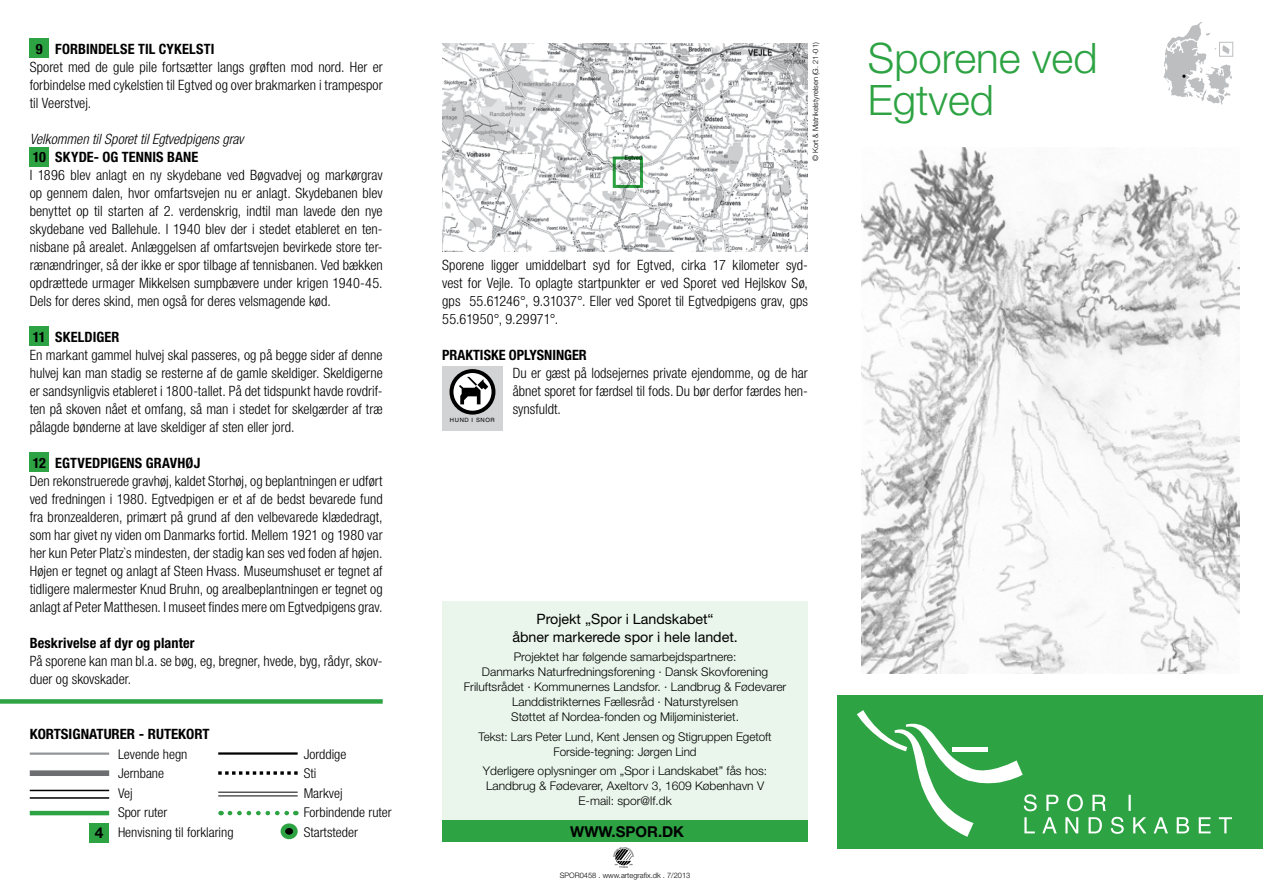
<style>
.page{position:relative;width:1263px;height:893px;background:#fff}
.page>*{position:absolute;margin:0;border:0;box-sizing:border-box;transform-origin:0 0}
.t1{font:300 42px/42px "Helvetica Neue";color:#2da343}
.t2{font:700 15px "Helvetica Neue";color:#000}
.t3{font:300 condensed 14.25px/18px "Helvetica Neue";color:#000;text-align:justify}
.t4{font:700 condensed 14.25px "Helvetica Neue";letter-spacing:.005em;color:#000}
.t5{font:14.25px/18px "Helvetica Neue";color:#000;text-align:center}
.t6{font:italic 300 condensed 14.25px "Helvetica Neue";color:#000}
.t7{font:700 condensed 14.25px "Helvetica Neue";letter-spacing:.005em;color:#000;scale:1.04 1}
.t8{font:300 condensed 13.5px "Helvetica Neue";color:#000;scale:1.04 1}
.t9{font:300 12px/15px "Helvetica Neue";color:#000;text-align:center}
.t10{font:300 7.5px "Helvetica Neue";color:#000}
.t11{font:5.85px "Helvetica";letter-spacing:.1em;color:#000}
.s1{font-weight:700;font-stretch:normal;font-size:15px}
</style>
<div class="page">
<div style="left:30px;top:147px;width:19px;height:19px;background:#2da343"></div>
<div style="left:30px;top:326px;width:19px;height:20px;background:#2da343"></div>
<div style="left:30px;top:38px;width:19px;height:20px;background:#2da343"></div>
<div style="left:30px;top:452px;width:19px;height:20px;background:#2da343"></div>
<div style="left:442px;top:601px;width:366px;height:225px;background:#eaf6ec"></div>
<div style="left:442px;top:821px;width:366px;height:21px;background:#2da343"></div>
<div style="left:442px;top:367px;width:61px;height:64px;background:#d1d3d4"></div>
<svg style="left:451px;top:371px;width:42px;height:42px"></svg>
<div style="left:449px;top:369px;width:46px;height:46px;border:4px solid #000;border-radius:50%"></div>
<svg style="left:459px;top:377px;width:29px;height:27px"></svg>
<div style="left:1219px;top:42px;width:14px;height:15px;border:1px solid #bcbec0"></div>
<div style="left:838px;top:695px;width:425px;height:153px;background:#2da343"></div>
<svg style="left:857px;top:710px;width:375px;height:127px"></svg>
<svg style="left:1163px;top:22px;width:69px;height:83px"></svg>
<svg style="left:613px;top:847px;width:21px;height:21px"></svg>
<img style="left:442px;top:43px;width:366px;height:208px">
<div style="left:613px;top:156px;width:30px;height:32px;border:3px solid #2da343"></div>
<div style="left:0;top:699px;width:383px;height:5px;background:#2da343"></div>
<hr style="left:30px;top:752px;width:79px;height:3px;background:#939598">
<hr style="left:218px;top:752px;width:80px;height:3px;background:#000">
<hr style="left:30px;top:811px;width:79px;height:4px;background:#2da343">
<svg style="left:230px;top:811px;width:66px;height:4px"></svg>
<div style="left:89px;top:823px;width:20px;height:19px;background:#2da343"></div>
<svg style="left:218px;top:771px;width:80px;height:4px"></svg>
<hr style="left:218px;top:792px;width:80px;height:1px;background:#000">
<hr style="left:218px;top:795px;width:80px;height:1px;background:#000">
<hr style="left:30px;top:790px;width:79px;height:1px;background:#000">
<hr style="left:30px;top:797px;width:79px;height:2px;background:#000">
<div style="left:30px;top:770px;width:79px;height:6px;background:#6d6e71"></div>
<img style="left:862px;top:147px;width:377px;height:527px">
<svg style="left:283px;top:826px;width:12px;height:11px"></svg>
<div style="left:281px;top:823px;width:17px;height:16px;border:4px solid #2da343;border-radius:50%"></div>
<p class="t4" style="left:36px;top:40px;width:180px">9 FORBINDELSE TIL CYKELSTI</p>
<p class="t3" style="left:30px;top:58px;width:354px">Sporet med de gule pile fortsætter langs grøften mod nord. Her er forbindelse med cykelstien til Egtved og over brakmarken i trampespor til Veerstvej.</p>
<p class="t6" style="left:30px;top:131px;width:215px">Velkommen til Sporet til Egtvedpigens grav</p>
<p class="t4" style="left:33px;top:148px;width:167px">10 SKYDE- OG TENNIS BANE</p>
<p class="t3" style="left:30px;top:166px;width:354px">I 1896 blev anlagt en ny skydebane ved Bøgvadvej og markørgrav op gennem dalen, hvor omfartsvejen nu er anlagt. Skydebanen blev benyttet op til starten af 2. verdenskrig, indtil man lavede den nye skydebane ved Ballehule. I 1940 blev der i stedet etableret en ten&shy;nisbane på arealet. Anlæggelsen af omfartsvejen bevirkede store ter&shy;rænændringer, så der ikke er spor tilbage af tennisbanen. Ved bækken opdrættede urmager Mikkelsen sumpbævere under krigen 1940-45.<br>Dels for deres skind, men også for deres velsmagende kød.</p>
<p class="t4" style="left:33px;top:328px;width:88px">11 SKELDIGER</p>
<p class="t3" style="left:30px;top:346px;width:354px">En markant gammel hulvej skal passeres, og på begge sider af denne hulvej kan man stadig se resterne af de gamle skeldiger. Skeldigerne er sandsynligvis etableret i 1800-tallet. På det tidspunkt havde rovdrif&shy;ten på skoven nået et omfang, så man i stedet for skelgærder af træ pålagde bønderne at lave skeldiger af sten eller jord.</p>
<p class="t4" style="left:33px;top:454px;width:169px">12 EGTVEDPIGENS GRAVHØJ</p>
<p class="t3" style="left:30px;top:472px;width:354px">Den rekonstruerede gravhøj, kaldet Storhøj, og beplantningen er udført ved fredningen i 1980. Egtvedpigen er et af de bedst bevarede fund fra bronzealderen, primært på grund af den velbevarede klædedragt, som har givet ny viden om Danmarks fortid. Mellem 1921 og 1980 var her kun Peter Platz`s mindesten, der stadig kan ses ved foden af højen.<br>Højen er tegnet og anlagt af Steen Hvass. Museumshuset er tegnet af tidligere malermester Knud Bruhn, og arealbeplantningen er tegnet og anlagt af Peter Matthesen. I museet findes mere om Egtvedpigens grav.</p>
<p class="t4" style="left:30px;top:634px;width:166px">BESKRIVELSE AF DYR OG PLANTER</p>
<p class="t3" style="left:30px;top:652px;width:354px">På sporene kan man bl.a. se bøg, eg, bregner, hvede, byg, rådyr, skov&shy;duer og skovskader.</p>
<p class="t7" style="left:30px;top:726px;width:174px">KORTSIGNATURER - RUTEKORT</p>
<p class="t8" style="left:118px;top:746px;width:68px">Levende hegn</p>
<p class="t8" style="left:304px;top:746px;width:43px">Jorddige</p>
<p class="t8" style="left:118px;top:766px;width:46px">Jernbane</p>
<p class="t8" style="left:304px;top:766px;width:14px">Sti</p>
<p class="t8" style="left:118px;top:785px;width:16px">Vej</p>
<p class="t8" style="left:304px;top:785px;width:39px">Markvej</p>
<p class="t8" style="left:118px;top:805px;width:49px">Spor ruter</p>
<p class="t8" style="left:304px;top:805px;width:86px">Forbindende ruter</p>
<p class="t8" style="left:95px;top:824px;width:135px"><span class="s1">4</span> Henvisning til forklaring</p>
<p class="t8" style="left:304px;top:824px;width:54px">Startsteder</p>
<p class="t10" style="left:811px;top:161px;width:120px;rotate:-90deg">© Kort &amp; Matrikelstyrelsen (G. 21-01)</p>
<p class="t3" style="left:442px;top:256px;width:367px">Sporene ligger umiddelbart syd for Egtved, cirka 17 kilometer syd&shy;vest for Vejle. To oplagte startpunkter er ved Sporet ved Hejlskov Sø, gps 55.61246°, 9.31037°. Eller ved Sporet til Egtvedpigens grav, gps 55.61950°, 9.29971°.</p>
<p class="t4" style="left:442px;top:346px;width:146px">PRAKTISKE OPLYSNINGER</p>
<p class="t3" style="left:513px;top:364px;width:297px">Du er gæst på lodsejernes private ejendomme, og de har åbnet sporet for færdsel til fods. Du bør derfor færdes hen&shy;synsfuldt.</p>
<p class="t11" style="left:450px;top:417px;width:46px">HUND I SNOR</p>
<h1 class="t1" style="left:868px;top:36px;width:231px">Sporene ved<br>Egtved</h1>
<p class="t5" style="left:512px;top:609px;width:227px">Projekt „Spor i Landskabet“<br>åbner markerede spor i hele landet.</p>
<p class="t9" style="left:464px;top:649px;width:324px">Projektet har følgende samarbejdspartnere:<br>Danmarks Naturfredningsforening · Dansk Skovforening Friluftsrådet · Kommunernes Landsfor. · Landbrug &amp; Fødevarer Landdistrikternes Fællesråd · Naturstyrelsen<br>Støttet af Nordea-fonden og Miljøministeriet.</p>
<p class="t9" style="left:479px;top:729px;width:295px">Tekst: Lars Peter Lund, Kent Jensen og Stigruppen Egetoft<br>Forside-tegning: Jørgen Lind</p>
<p class="t9" style="left:483px;top:763px;width:286px">Yderligere oplysninger om „Spor i Landskabet” fås hos:<br>Landbrug &amp; Fødevarer, Axeltorv 3, 1609 København V<br>E-mail: spor@lf.dk</p>
<p class="t2" style="left:570px;top:823px;width:115px">WWW.SPOR.DK</p>
<p class="t10" style="left:560px;top:870px;width:132px">SPOR0458 . www.artegrafix.dk . 7/2013</p>
</div>
